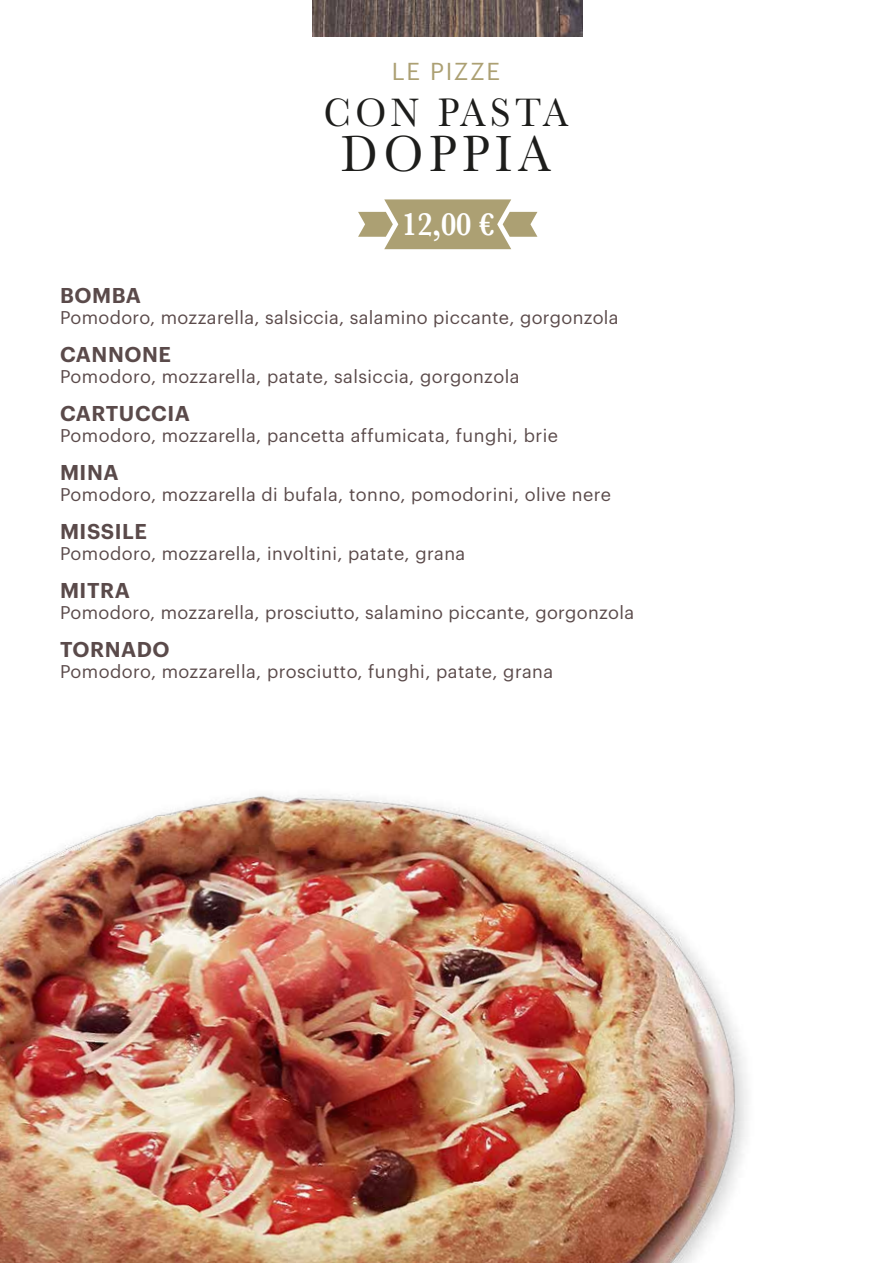
<style>
.page{position:relative;width:893px;height:1263px;background:#fff}
.page>*{position:absolute;margin:0;border:0;box-sizing:border-box;transform-origin:0 0}
.t1{font:52.8px "Baskerville";letter-spacing:.125em;color:#1d1d1b;scale:.91 1}
.t2{font:41.25px "Baskerville";letter-spacing:.125em;color:#1d1d1b;scale:.91 1}
.t3{font:600 33.45px "Baskerville";color:#fff;scale:.91 1}
.t4{font:24px "Graphik";letter-spacing:.075em;color:#aca073}
.t5{font:600 21px "Graphik";letter-spacing:.025em;color:#5a4a4a}
.t6{font:18px "Graphik";letter-spacing:.025em;color:#5a4a4a}
</style>
<div class="page">
<img style="left:313px;top:0;width:270px;height:37px">
<img style="left:0;top:794px;width:748px;height:469px">
<svg style="left:358px;top:199px;width:179px;height:50px"></svg>
<h3 class="t4" style="left:392px;top:53px;width:110px">LE PIZZE</h3>
<h2 class="t2" style="left:324px;top:86px;width:270px">CON PASTA</h2>
<h1 class="t1" style="left:341px;top:120px;width:232px">DOPPIA</h1>
<h3 class="t3" style="left:402px;top:200px;width:102px">12,00 €</h3>
<p class="t5" style="left:60px;top:280px;width:82px">BOMBA</p>
<p class="t6" style="left:60px;top:304px;width:560px">Pomodoro, mozzarella, salsiccia, salamino piccante, gorgonzola</p>
<p class="t5" style="left:60px;top:339px;width:113px">CANNONE</p>
<p class="t6" style="left:60px;top:363px;width:461px">Pomodoro, mozzarella, patate, salsiccia, gorgonzola</p>
<p class="t5" style="left:60px;top:398px;width:131px">CARTUCCIA</p>
<p class="t6" style="left:60px;top:422px;width:499px">Pomodoro, mozzarella, pancetta affumicata, funghi, brie</p>
<p class="t5" style="left:60px;top:457px;width:60px">MINA</p>
<p class="t6" style="left:60px;top:481px;width:552px">Pomodoro, mozzarella di bufala, tonno, pomodorini, olive nere</p>
<p class="t5" style="left:60px;top:516px;width:88px">MISSILE</p>
<p class="t6" style="left:60px;top:540px;width:407px">Pomodoro, mozzarella, involtini, patate, grana</p>
<p class="t5" style="left:60px;top:575px;width:71px">MITRA</p>
<p class="t6" style="left:60px;top:599px;width:575px">Pomodoro, mozzarella, prosciutto, salamino piccante, gorgonzola</p>
<p class="t5" style="left:60px;top:634px;width:111px">TORNADO</p>
<p class="t6" style="left:60px;top:658px;width:495px">Pomodoro, mozzarella, prosciutto, funghi, patate, grana</p>
</div>
